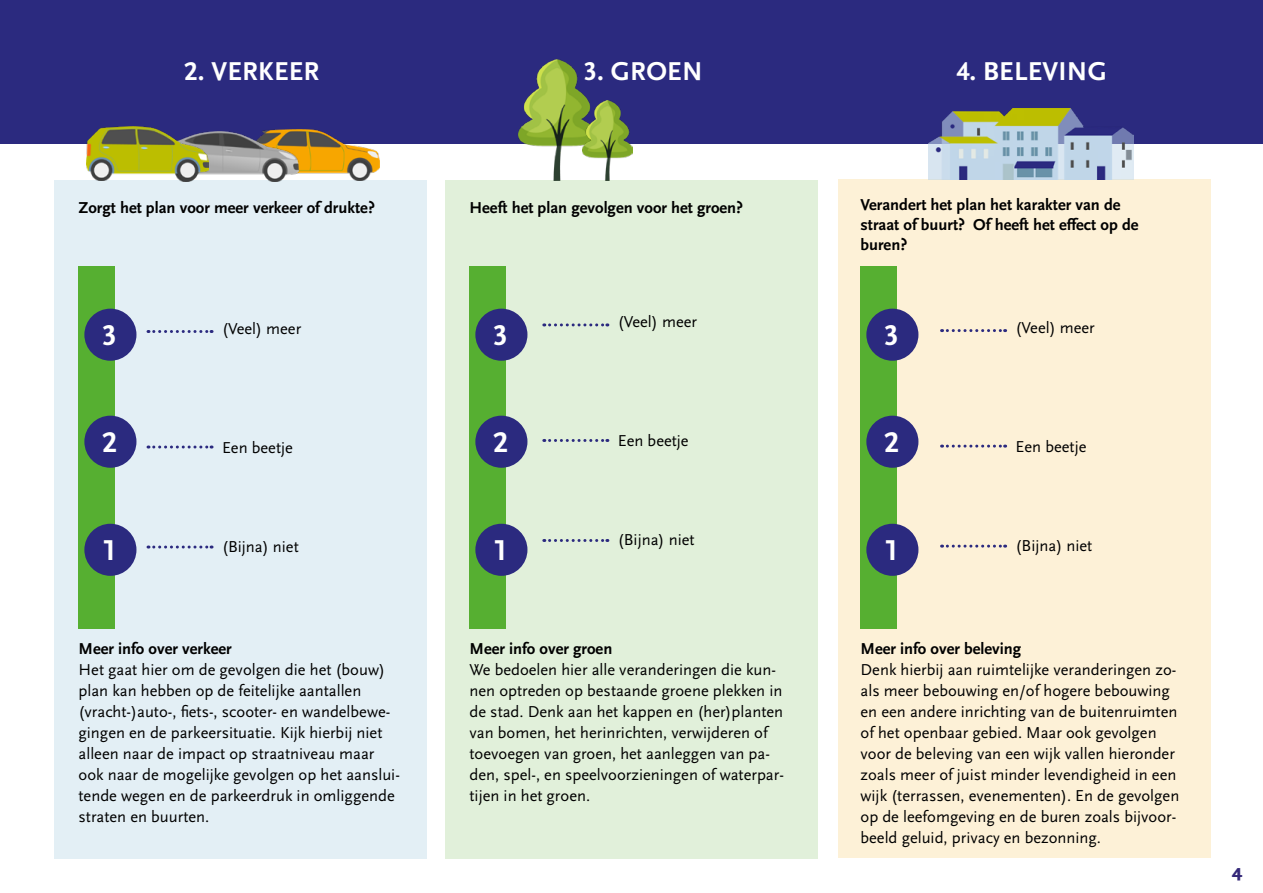
<style>
.page{position:relative;width:1263px;height:893px;background:#fff}
.page>*{position:absolute;margin:0;border:0;box-sizing:border-box;transform-origin:0 0}
.t1{font:700 30px "Scala Sans Pro";color:#fff}
.Kopje_pt_14_bold{font:700 27px "Scala Sans Pro";letter-spacing:.01em;color:#fff}
.t2{font:900 18px "Scala Sans Pro";color:#352979}
.Uitleg_categorieen{font:16.5px/21px "Scala Sans Pro";color:#000}
.Platte_tekst_zwart_n{font:700 16.5px/19.8px "Scala Sans Pro";color:#000}
.Platte_tekst_zwart{font:16.5px "Scala Sans Pro";color:#000}
.Uitleg_categorieen-2{font:700 16.5px "Scala Sans Pro";color:#000}
</style>
<div class="page">
<div style="left:0;top:0;width:1263px;height:144px;background:#2b2a7f"></div>
<div style="left:54px;top:180px;width:373px;height:678px;background:#e3eff5"></div>
<div style="left:445px;top:180px;width:373px;height:678px;background:#e1f0da"></div>
<div style="left:838px;top:179px;width:373px;height:678px;background:#fdf1d7"></div>
<div style="left:79px;top:266px;width:36px;height:362px;background:#56af31"></div>
<div style="left:84px;top:309px;width:52px;height:52px;background:#2b2a7f;border-radius:50%"></div>
<div style="left:84px;top:416px;width:52px;height:52px;background:#2b2a7f;border-radius:50%"></div>
<div style="left:84px;top:524px;width:52px;height:52px;background:#2b2a7f;border-radius:50%"></div>
<svg style="left:148px;top:330px;width:64px;height:3px"></svg>
<svg style="left:148px;top:445px;width:64px;height:3px"></svg>
<svg style="left:148px;top:545px;width:64px;height:3px"></svg>
<svg style="left:544px;top:323px;width:64px;height:3px"></svg>
<svg style="left:544px;top:439px;width:64px;height:3px"></svg>
<svg style="left:544px;top:539px;width:64px;height:3px"></svg>
<div style="left:469px;top:266px;width:37px;height:362px;background:#56af31"></div>
<div style="left:475px;top:309px;width:52px;height:52px;background:#2b2a7f;border-radius:50%"></div>
<div style="left:475px;top:416px;width:52px;height:52px;background:#2b2a7f;border-radius:50%"></div>
<div style="left:475px;top:524px;width:52px;height:52px;background:#2b2a7f;border-radius:50%"></div>
<div style="left:860px;top:266px;width:37px;height:362px;background:#56af31"></div>
<div style="left:866px;top:309px;width:52px;height:52px;background:#2b2a7f;border-radius:50%"></div>
<div style="left:866px;top:416px;width:52px;height:52px;background:#2b2a7f;border-radius:50%"></div>
<div style="left:866px;top:524px;width:52px;height:52px;background:#2b2a7f;border-radius:50%"></div>
<img style="left:262px;top:130px;width:117px;height:51px">
<img style="left:179px;top:131px;width:120px;height:50px">
<img style="left:86px;top:126px;width:122px;height:54px">
<img style="left:518px;top:59px;width:71px;height:121px">
<img style="left:582px;top:101px;width:51px;height:79px">
<img style="left:929px;top:108px;width:205px;height:72px">
<svg style="left:941px;top:329px;width:65px;height:3px"></svg>
<svg style="left:941px;top:445px;width:65px;height:3px"></svg>
<svg style="left:941px;top:545px;width:65px;height:3px"></svg>
<p class="Kopje_pt_14_bold" style="left:184px;top:55px;width:137px">2. VERKEER</p>
<p class="Kopje_pt_14_bold" style="left:584px;top:55px;width:120px">3. GROEN</p>
<p class="Kopje_pt_14_bold" style="left:957px;top:55px;width:152px">4. BELEVING</p>
<p class="Platte_tekst_zwart_n" style="left:79px;top:197px;width:298px">Zorgt het plan voor meer verkeer of drukte?</p>
<p class="Platte_tekst_zwart_n" style="left:469px;top:197px;width:275px">Heeft het plan gevolgen voor het groen?</p>
<p class="Platte_tekst_zwart_n" style="left:860px;top:195px;width:279px">Verandert het plan het karakter van de straat of buurt? Of heeft het effect op de buren?</p>
<p class="t1" style="left:102px;top:318px;width:16px">3</p>
<p class="Platte_tekst_zwart" style="left:222px;top:319px;width:81px">(Veel) meer</p>
<p class="t1" style="left:493px;top:318px;width:16px">3</p>
<p class="Platte_tekst_zwart" style="left:618px;top:312px;width:81px">(Veel) meer</p>
<p class="t1" style="left:884px;top:318px;width:16px">3</p>
<p class="Platte_tekst_zwart" style="left:1016px;top:318px;width:81px">(Veel) meer</p>
<p class="t1" style="left:102px;top:425px;width:16px">2</p>
<p class="Platte_tekst_zwart" style="left:222px;top:438px;width:72px">Een beetje</p>
<p class="t1" style="left:493px;top:425px;width:16px">2</p>
<p class="Platte_tekst_zwart" style="left:618px;top:431px;width:72px">Een beetje</p>
<p class="t1" style="left:884px;top:425px;width:16px">2</p>
<p class="Platte_tekst_zwart" style="left:1016px;top:437px;width:72px">Een beetje</p>
<p class="t1" style="left:102px;top:533px;width:16px">1</p>
<p class="Platte_tekst_zwart" style="left:222px;top:537px;width:78px">(Bijna) niet</p>
<p class="t1" style="left:493px;top:533px;width:16px">1</p>
<p class="Platte_tekst_zwart" style="left:618px;top:530px;width:78px">(Bijna) niet</p>
<p class="t1" style="left:884px;top:533px;width:16px">1</p>
<p class="Platte_tekst_zwart" style="left:1016px;top:536px;width:78px">(Bijna) niet</p>
<p class="Uitleg_categorieen-2" style="left:79px;top:639px;width:155px">Meer info over verkeer</p>
<p class="Uitleg_categorieen" style="left:79px;top:659px;width:323px">Het gaat hier om de gevolgen die het (bouw) plan kan hebben op de feitelijke aantallen (vracht-)auto-, fiets-, scooter- en wandelbewe&shy;gingen en de parkeersituatie. Kijk hierbij niet alleen naar de impact op straatniveau maar ook naar de mogelijke gevolgen op het aanslui&shy;tende wegen en de parkeerdruk in omliggende straten en buurten.</p>
<p class="Uitleg_categorieen-2" style="left:469px;top:639px;width:144px">Meer info over groen</p>
<p class="Uitleg_categorieen" style="left:469px;top:659px;width:316px">We bedoelen hier alle veranderingen die kun&shy;nen optreden op bestaande groene plekken in de stad. Denk aan het kappen en (her)planten van bomen, het herinrichten, verwijderen of toevoegen van groen, het aanleggen van pa&shy;den, spel-, en speelvoorzieningen of waterpar&shy;tijen in het groen.</p>
<p class="Uitleg_categorieen-2" style="left:860px;top:639px;width:162px">Meer info over beleving</p>
<p class="Uitleg_categorieen" style="left:860px;top:659px;width:320px">Denk hierbij aan ruimtelijke veranderingen zo&shy;als meer bebouwing en/of hogere bebouwing en een andere inrichting van de buitenruimten of het openbaar gebied. Maar ook gevolgen voor de beleving van een wijk vallen hieronder zoals meer of juist minder levendigheid in een wijk (terrassen, evenementen). En de gevolgen op de leefomgeving en de buren zoals bijvoor&shy;beeld geluid, privacy en bezonning.</p>
<p class="t2" style="left:1232px;top:860px;width:12px">4</p>
</div>
